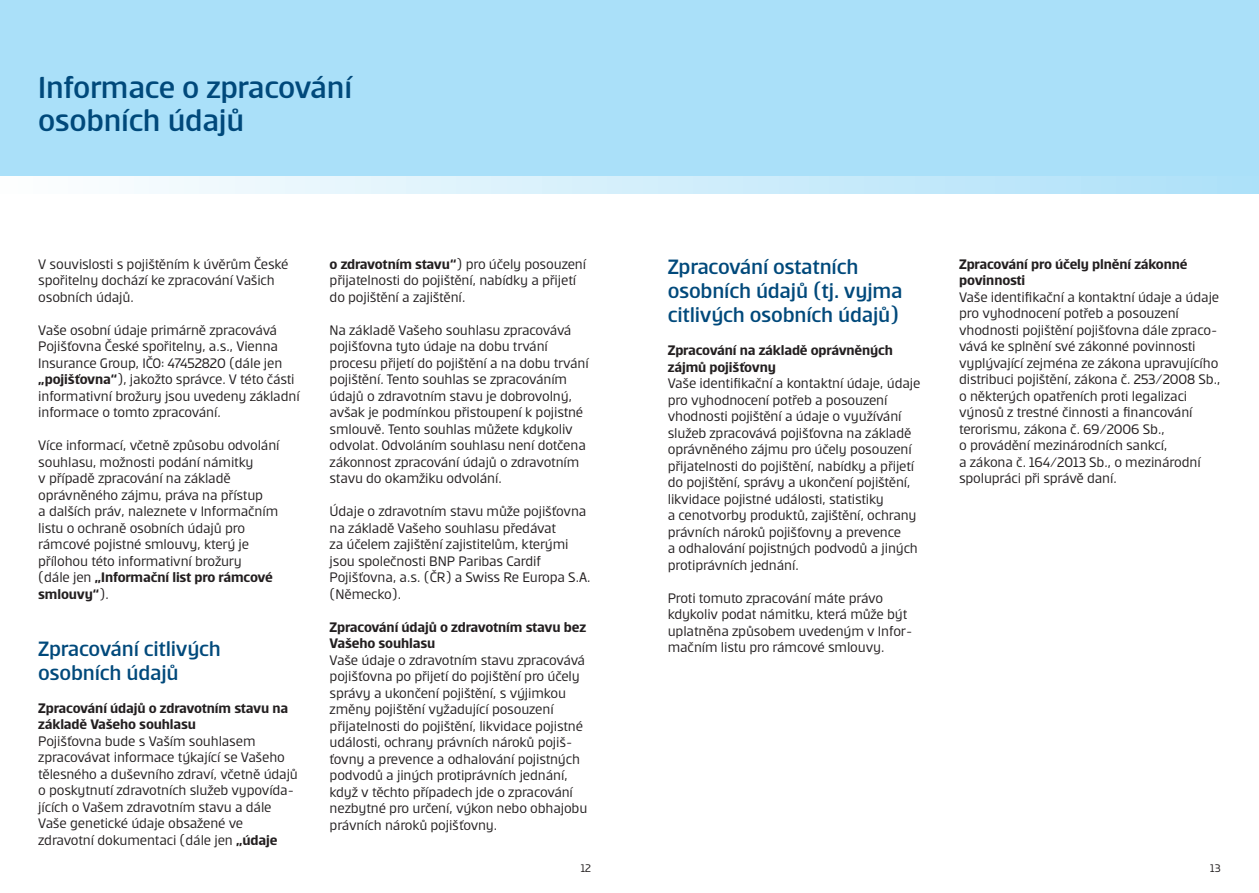
<style>
.page{position:relative;width:1259px;height:893px;background:#fff}
.page>*{position:absolute;margin:0;border:0;box-sizing:border-box;transform-origin:0 0}
.t1{font:500 33px/33px "Erste";letter-spacing:-.01em;color:#00497b}
.t2{font:500 22.5px/24px "Erste";letter-spacing:-.01em;color:#00497b}
.t3{font:15px/16.5px "Erste";letter-spacing:-.01em;color:#231f20}
.t4{font:700 15px/16.5px "Erste";letter-spacing:-.01em;color:#231f20}
.t5{font:12px "Erste";color:#231f20}
.s1{font-weight:700}
</style>
<div class="page">
<div style="left:629px;top:0;width:630px;height:193px;background:#aae0f9"></div>
<div style="left:629px;top:176px;width:630px;height:17px;background:linear-gradient(to right,#d5effb,#ade0f9)"></div>
<div style="left:0;top:0;width:629px;height:193px;background:#aae0f9"></div>
<div style="left:0;top:176px;width:629px;height:17px;background:linear-gradient(to right,#fefefe,#d4effb)"></div>
<h1 class="t1" style="left:38px;top:70px;width:315px">Informace o zpracování osobních údajů</h1>
<p class="t3" style="left:38px;top:255px;width:252px">V souvislosti s pojištěním k úvěrům České spořitelny dochází ke zpracování Vašich osobních údajů.</p>
<p class="t3" style="left:38px;top:321px;width:263px">Vaše osobní údaje primárně zpracovává Pojišťovna České spořitelny, a.s., Vienna Insurance Group, IČO: 47452820 (dále jen <span class="s1">„pojišťovna“</span>), jakožto správce. V této části informativní brožury jsou uvedeny základní informace o tomto zpracování.</p>
<p class="t3" style="left:38px;top:437px;width:243px">Více informací, včetně způsobu odvolání souhlasu, možnosti podání námitky<br>v případě zpracování na základě oprávněného zájmu, práva na přístup<br>a dalších práv, naleznete v Informačním listu o ochraně osobních údajů pro rámcové pojistné smlouvy, který je přílohou této informativní brožury<br>(dále jen <span class="s1">„Informační list pro rámcové smlouvy“</span>).</p>
<h2 class="t2" style="left:38px;top:636px;width:184px">Zpracování citlivých osobních údajů</h2>
<p class="t4" style="left:38px;top:699px;width:251px">Zpracování údajů o zdravotním stavu na základě Vašeho souhlasu</p>
<p class="t3" style="left:38px;top:732px;width:261px">Pojišťovna bude s Vaším souhlasem zpracovávat informace týkající se Vašeho tělesného a duševního zdraví, včetně údajů o poskytnutí zdravotních služeb vypovída&shy;jících o Vašem zdravotním stavu a dále Vaše genetické údaje obsažené ve zdravotní dokumentaci (dále jen <span class="s1">„údaje</span></p>
<p class="t3" style="left:330px;top:255px;width:258px"><span class="s1">o zdravotním stavu“</span>) pro účely posouzení přijatelnosti do pojištění, nabídky a přijetí do pojištění a zajištění.</p>
<p class="t3" style="left:330px;top:321px;width:261px">Na základě Vašeho souhlasu zpracovává pojišťovna tyto údaje na dobu trvání procesu přijetí do pojištění a na dobu trvání pojištění. Tento souhlas se zpracováním údajů o zdravotním stavu je dobrovolný, avšak je podmínkou přistoupení k pojistné smlouvě. Tento souhlas můžete kdykoliv odvolat. Odvoláním souhlasu není dotčena zákonnost zpracování údajů o zdravotním stavu do okamžiku odvolání.</p>
<p class="t3" style="left:330px;top:503px;width:262px">Údaje o zdravotním stavu může pojišťovna na základě Vašeho souhlasu předávat<br>za účelem zajištění zajistitelům, kterými jsou společnosti BNP Paribas Cardif Pojišťovna, a.s. (ČR) a Swiss Re Europa S.A. (Německo).</p>
<p class="t4" style="left:330px;top:618px;width:258px">Zpracování údajů o zdravotním stavu bez<br>Vašeho souhlasu</p>
<p class="t3" style="left:330px;top:651px;width:259px">Vaše údaje o zdravotním stavu zpracovává pojišťovna po přijetí do pojištění pro účely správy a ukončení pojištění, s výjimkou změny pojištění vyžadující posouzení přijatelnosti do pojištění, likvidace pojistné události, ochrany právních nároků pojiš&shy;ťovny a prevence a odhalování pojistných podvodů a jiných protiprávních jednání, když v těchto případech jde o zpracování nezbytné pro určení, výkon nebo obhajobu právních nároků pojišťovny.</p>
<p class="t5" style="left:581px;top:861px;width:12px">12</p>
<h2 class="t2" style="left:668px;top:254px;width:236px">Zpracování ostatních osobních údajů (tj. vyjma citlivých osobních údajů)</h2>
<p class="t4" style="left:668px;top:342px;width:227px">Zpracování na základě oprávněných zájmů pojišťovny</p>
<p class="t3" style="left:668px;top:375px;width:254px">Vaše identifikační a kontaktní údaje, údaje pro vyhodnocení potřeb a posouzení vhodnosti pojištění a údaje o využívání služeb zpracovává pojišťovna na základě oprávněného zájmu pro účely posouzení přijatelnosti do pojištění, nabídky a přijetí do pojištění, správy a ukončení pojištění, likvidace pojistné události, statistiky<br>a cenotvorby produktů, zajištění, ochrany právních nároků pojišťovny a prevence<br>a odhalování pojistných podvodů a jiných protiprávních jednání.</p>
<p class="t3" style="left:668px;top:589px;width:246px">Proti tomuto zpracování máte právo kdykoliv podat námitku, která může být uplatněna způsobem uvedeným v Infor&shy;mačním listu pro rámcové smlouvy.</p>
<p class="t4" style="left:959px;top:255px;width:230px">Zpracování pro účely plnění zákonné povinnosti</p>
<p class="t3" style="left:959px;top:288px;width:263px">Vaše identifikační a kontaktní údaje a údaje pro vyhodnocení potřeb a posouzení vhodnosti pojištění pojišťovna dále zpraco&shy;vává ke splnění své zákonné povinnosti vyplývající zejména ze zákona upravujícího distribuci pojištění, zákona č. 253/2008 Sb., o některých opatřeních proti legalizaci výnosů z trestné činnosti a financování terorismu, zákona č. 69/2006 Sb.,<br>o provádění mezinárodních sankcí,<br>a zákona č. 164/2013 Sb., o mezinárodní spolupráci při správě daní.</p>
<p class="t5" style="left:1210px;top:861px;width:12px">13</p>
</div>
